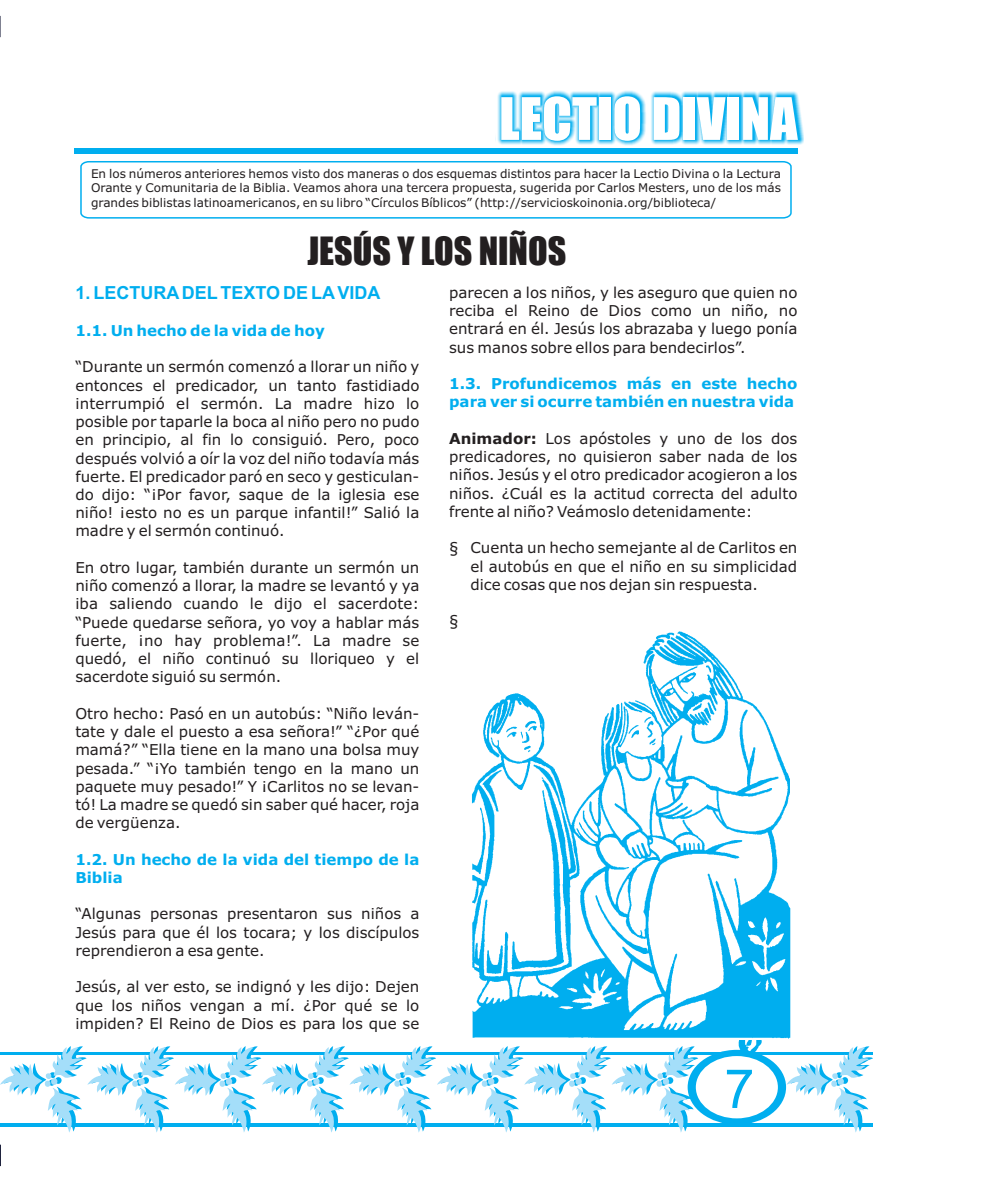
<style>
.page{position:relative;width:985px;height:1191px;background:#fff}
.page>*{position:absolute;margin:0;border:0;box-sizing:border-box;transform-origin:0 0}
.t1{font:54px "Impact";color:#fff}
.t2{font:54px "Arial";color:#00aeef}
.t3{font:36px "Impact";color:#231f20}
.t4{font:700 18px "Arial";color:#00aeef}
.t5{font:15px/18.3px "Verdana";color:#231f20;text-align:justify}
.t6{font:700 15px/18.3px "Verdana";color:#00aeef}
.t7{font:12px/14.5px "Verdana";color:#231f20;text-align:justify}
.s1{font-weight:700}
</style>
<div class="page">
<div style="left:687px;top:1049px;width:99px;height:75px;background:#00aeef;border-radius:50%"></div>
<div style="left:695px;top:1056px;width:82px;height:62px;background:#fff;border-radius:50%"></div>
<svg style="left:719px;top:1040px;width:51px;height:15px"></svg>
<hr style="left:0;top:1123px;width:872px;height:3px;background:#00aeef">
<hr style="left:0;top:1052px;width:872px;height:2px;background:#00aeef">
<svg style="left:786px;top:1046px;width:86px;height:86px"></svg>
<svg style="left:0;top:1046px;width:698px;height:86px"></svg>
<svg style="left:0;top:16px;width:1px;height:21px"></svg>
<svg style="left:0;top:1144px;width:1px;height:22px"></svg>
<img style="left:472px;top:631px;width:319px;height:408px">
<div style="left:495px;top:90px;width:308px;height:57px;background:#00aeef;opacity:.98"></div>
<div style="left:74px;top:148px;width:723px;height:5px;background:#00aeef"></div>
<svg style="left:80px;top:161px;width:712px;height:58px"></svg>
<h1 class="t1" style="left:499px;top:97px;width:300px">LECTIO DIVINA</h1>
<p class="t7" style="left:91px;top:167px;width:691px">En los números anteriores hemos visto dos maneras o dos esquemas distintos para hacer la Lectio Divina o la Lectura Orante y Comunitaria de la Biblia. Veamos ahora una tercera propuesta, sugerida por Carlos Mesters, uno de los más grandes biblistas latinoamericanos, en su libro “Círculos Bíblicos” (http://servicioskoinonia.org/biblioteca/</p>
<h2 class="t3" style="left:307px;top:237px;width:260px">JESÚS Y LOS NIÑOS</h2>
<p class="t4" style="left:75px;top:286px;width:307px">1. LECTURA DEL TEXTO DE LAVIDA</p>
<p class="t6" style="left:75px;top:322px;width:251px">1.1. Un hecho de la vida de hoy</p>
<p class="t5" style="left:75px;top:359px;width:345px">“Durante un sermón comenzó a llorar un niño y entonces el predicador, un tanto fastidiado interrumpió el sermón. La madre hizo lo posible por taparle la boca al niño pero no pudo en principio, al fin lo consiguió. Pero, poco después volvió a oír la voz del niño todavía más fuerte. El predicador paró en seco y gesticulan&shy;do dijo: “¡Por favor, saque de la iglesia ese niño! ¡esto no es un parque infantil!” Salió la madre y el sermón continuó.</p>
<p class="t5" style="left:75px;top:559px;width:345px">En otro lugar, también durante un sermón un niño comenzó a llorar, la madre se levantó y ya iba saliendo cuando le dijo el sacerdote: “Puede quedarse señora, yo voy a hablar más fuerte, ¡no hay problema!”. La madre se quedó, el niño continuó su lloriqueo y el sacerdote siguió su sermón.</p>
<p class="t5" style="left:75px;top:705px;width:345px">Otro hecho: Pasó en un autobús: “Niño leván&shy;tate y dale el puesto a esa señora!” “¿Por qué mamá?” “Ella tiene en la mano una bolsa muy pesada.” “¡Yo también tengo en la mano un paquete muy pesado!” Y ¡Carlitos no se levan&shy;tó! La madre se quedó sin saber qué hacer, roja de vergüenza.</p>
<p class="t6" style="left:75px;top:851px;width:345px">1.2. Un hecho de la vida del tiempo de la<br>Biblia</p>
<p class="t5" style="left:75px;top:906px;width:345px">“Algunas personas presentaron sus niños a Jesús para que él los tocara; y los discípulos reprendieron a esa gente.</p>
<p class="t5" style="left:75px;top:979px;width:345px">Jesús, al ver esto, se indignó y les dijo: Dejen que los niños vengan a mí. ¿Por qué se lo impiden? El Reino de Dios es para los que se</p>
<p class="t5" style="left:449px;top:285px;width:350px">parecen a los niños, y les aseguro que quien no reciba el Reino de Dios como un niño, no entrará en él. Jesús los abrazaba y luego ponía sus manos sobre ellos para bendecirlos”.</p>
<p class="t6" style="left:449px;top:376px;width:350px">1.3. Profundicemos más en este hecho para ver si ocurre también en nuestra vida</p>
<p class="t5" style="left:449px;top:430px;width:350px"><span class="s1">Animador:</span> Los apóstoles y uno de los dos predicadores, no quisieron saber nada de los niños. Jesús y el otro predicador acogieron a los niños. ¿Cuál es la actitud correcta del adulto frente al niño? Veámoslo detenidamente:</p>
<p class="t5" style="left:470px;top:540px;width:328px;text-indent:-21px">§ Cuenta un hecho semejante al de Carlitos en el autobús en que el niño en su simplicidad dice cosas que nos dejan sin respuesta.</p>
<p class="t5" style="left:449px;top:613px;width:11px">§</p>
<h1 class="t2" style="left:724px;top:1068px;width:32px">7</h1>
</div>
